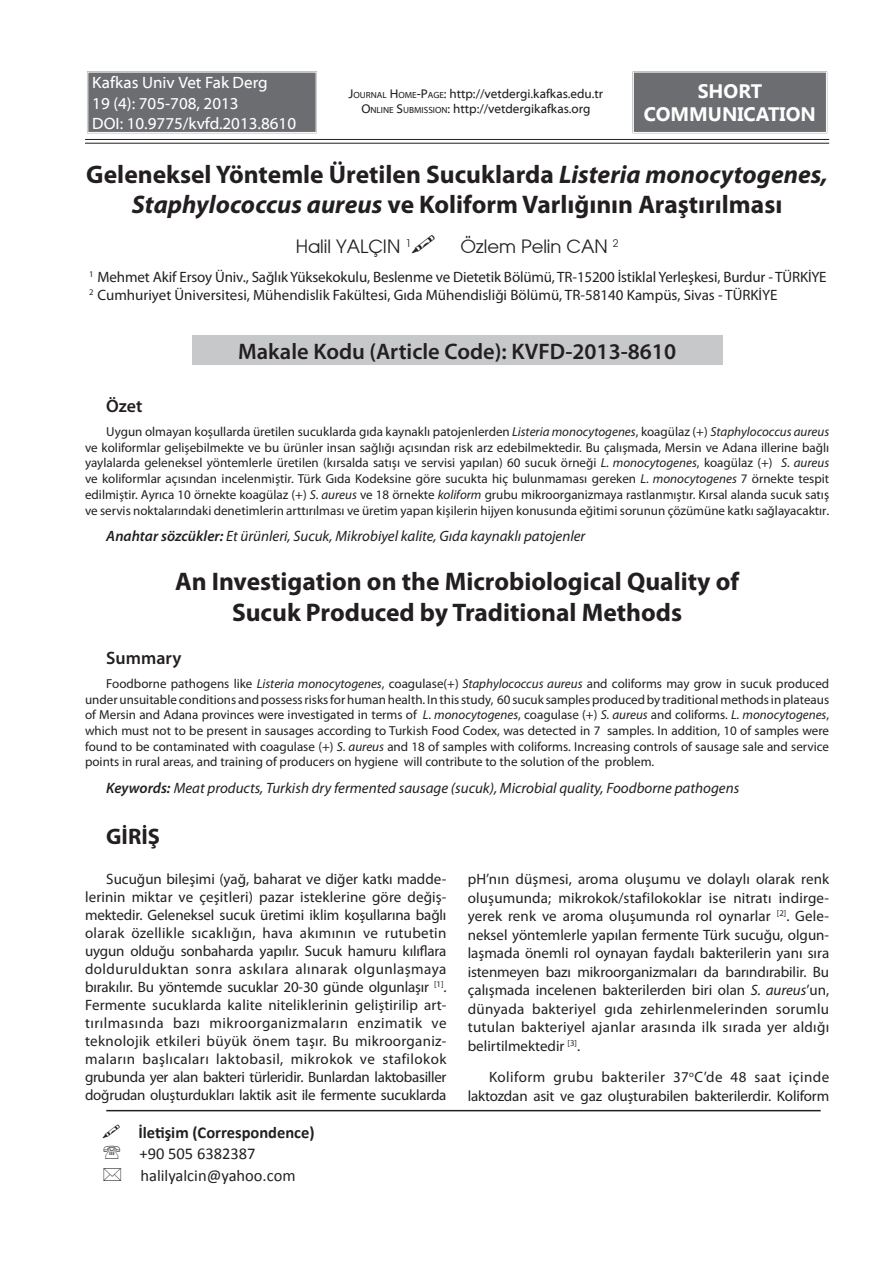
<style>
.page{position:relative;width:893px;height:1263px;background:#fff}
.page>*{position:absolute;margin:0;border:0;box-sizing:border-box;transform-origin:0 0}
.ORIJINAL_BASLIK{font:700 25.5px/30.6px "Myriad Pro";color:#231f20;text-align:center}
.t1{font:600 22.5px "Myriad Pro";color:#231f20}
.ANA_BASLIK{font:700 22.5px "Myriad Pro";color:#231f20}
.t2{font:700 19.5px "Segoe UI";color:#fff}
.t3{font:18px "TR Avalon Plain";color:#231f20}
.t4{font:600 18px "Myriad Pro";color:#231f20}
.t5{font:16.5px "Myriad Web Pro";color:#fff}
.t6{font:16.5px "Calibri";color:#231f20}
.t7{font:700 16.5px "Calibri";color:#231f20}
.METIN{font:15px/18px "Myriad Pro";letter-spacing:-.01em;color:#231f20;text-align:justify}
.t8{font:italic 15px "Myriad Pro";color:#231f20}
.SUMMARY_PARAGRAF{font:13.05px/15.8px "Myriad Pro";color:#231f20;text-align:justify}
.t9{font:12.75px "Myriad Web Pro";color:#231f20}
.t10{font:8.7px "Myriad Pro";color:#231f20}
.s1{font-style:inherit}
.s2{font-size:8.85px}
.s3{font-style:italic}
.s4{font-size:13.5px}
.s5{font-weight:600}
</style>
<div class="page">
<div style="left:192px;top:335px;width:530px;height:30px;background:#c7c8ca"></div>
<hr style="left:106px;top:1110px;width:715px;height:1px;background:#231f20">
<div style="left:635px;top:74px;width:190px;height:57px;background:#6c6d70"></div>
<div style="left:632px;top:70px;width:196px;height:64px;border:1px solid #fff"></div>
<div style="left:633px;top:72px;width:194px;height:61px;border:1px solid #fff"></div>
<hr style="left:85px;top:139px;width:744px;height:1px;background:#231f20">
<hr style="left:85px;top:143px;width:744px;height:1px;background:#231f20">
<div style="left:90px;top:74px;width:224px;height:57px;background:#6c6d70"></div>
<div style="left:86px;top:70px;width:232px;height:64px;border:1px solid #fff"></div>
<div style="left:88px;top:72px;width:228px;height:61px;border:1px solid #fff"></div>
<p class="t5" style="left:92px;top:73px;width:177px">Kafkas Univ Vet Fak Derg</p>
<p class="t5" style="left:92px;top:95px;width:148px">19 (4): 705-708, 2013</p>
<p class="t5" style="left:92px;top:115px;width:205px">DOI: 10.9775/kvfd.2013.8610</p>
<p class="t9" style="left:349px;top:87px;width:256px"><span class="s1">J</span><span class="s2">OURNAL</span> <span class="s1">H</span><span class="s2">OME</span><span class="s1">-P</span><span class="s2">AGE</span><span class="s1">:</span> http://vetdergi.kafkas.edu.tr</p>
<p class="t9" style="left:361px;top:102px;width:231px"><span class="s1">O</span><span class="s2">NLINE</span> <span class="s1">S</span><span class="s2">UBMISSION</span><span class="s1">:</span> http://vetdergikafkas.org</p>
<p class="t2" style="left:698px;top:77px;width:66px">SHORT</p>
<p class="t2" style="left:644px;top:100px;width:174px">COMMUNICATION</p>
<p class="ORIJINAL_BASLIK" style="left:86px;top:158px;width:743px">Geleneksel Yöntemle Üretilen Sucuklarda <span class="s3">Listeria monocytogenes,<br>Staphylococcus aureus</span> ve Koliform Varlığının Araştırılması</p>
<p class="t3" style="left:296px;top:235px;width:117px">Halil YALÇIN <sup>1</sup></p>
<p class="t3" style="left:461px;top:235px;width:159px">Özlem Pelin CAN <sup>2</sup></p>
<p class="t10" style="left:89px;top:269px;width:6px">1</p>
<p class="t10" style="left:89px;top:287px;width:6px">2</p>
<p class="METIN" style="left:98px;top:268px;width:730px">Mehmet Akif Ersoy Üniv., Sağlık Yüksekokulu, Beslenme ve Dietetik Bölümü, TR-15200 İstiklal Yerleşkesi, Burdur - TÜRKİYE</p>
<p class="METIN" style="left:98px;top:286px;width:681px">Cumhuriyet Üniversitesi, Mühendislik Fakültesi, Gıda Mühendisliği Bölümü, TR-58140 Kampüs, Sivas - TÜRKİYE</p>
<p class="t1" style="left:238px;top:337px;width:439px">Makale Kodu (Article Code): KVFD-2013-8610</p>
<p class="t4" style="left:106px;top:394px;width:38px">Özet</p>
<p class="SUMMARY_PARAGRAF" style="left:85px;top:424px;width:746px;text-indent:21px">Uygun olmayan koşullarda üretilen sucuklarda gıda kaynaklı patojenlerden <span class="s3">Listeria monocytogenes</span>, koagülaz (+) <span class="s3">Staphylococcus aureus </span>ve koliformlar gelişebilmekte ve bu ürünler insan sağlığı açısından risk arz edebilmektedir. Bu çalışmada, Mersin ve Adana illerine bağlı yaylalarda geleneksel yöntemlerle üretilen (kırsalda satışı ve servisi yapılan) 60 sucuk örneği <span class="s3">L. monocytogenes</span>, koagülaz (+) <span class="s3">S. aureus </span>ve koliformlar açısından incelenmiştir. Türk Gıda Kodeksine göre sucukta hiç bulunmaması gereken <span class="s3">L. monocytogenes</span> 7 örnekte tespit edilmiştir. Ayrıca 10 örnekte koagülaz (+) <span class="s3">S. aureus</span> ve 18 örnekte <span class="s3">koliform</span> grubu mikroorganizmaya rastlanmıştır. Kırsal alanda sucuk satış ve servis noktalarındaki denetimlerin arttırılması ve üretim yapan kişilerin hijyen konusunda eğitimi sorunun çözümüne katkı sağlayacaktır<span class="s4">.</span></p>
<p class="t8" style="left:106px;top:527px;width:481px"><span class="s5">Anahtar sözcükler:</span> Et ürünleri, Sucuk, Mikrobiyel kalite, Gıda kaynaklı patojenler</p>
<p class="ORIJINAL_BASLIK" style="left:175px;top:565px;width:565px">An Investigation on the Microbiological Quality of</p>
<p class="ORIJINAL_BASLIK" style="left:232px;top:596px;width:452px">Sucuk Produced by Traditional Methods</p>
<p class="t4" style="left:106px;top:646px;width:77px">Summary</p>
<p class="SUMMARY_PARAGRAF" style="left:85px;top:676px;width:746px;text-indent:21px">Foodborne pathogens like <span class="s3">Listeria monocytogenes</span>, coagulase(+) <span class="s3">Staphylococcus aureus</span> and coliforms may grow in sucuk produced under unsuitable conditions and possess risks for human health. In this study, 60 sucuk samples produced by traditional methods in plateaus of Mersin and Adana provinces were investigated in terms of <span class="s3">L. monocytogenes</span>, coagulase (+) <span class="s3">S. aureus</span> and coliforms. <span class="s3">L. monocytogenes</span>, which must not to be present in sausages according to Turkish Food Codex, was detected in 7 samples. In addition, 10 of samples were found to be contaminated with coagulase (+) <span class="s3">S. aureus</span> and 18 of samples with coliforms. Increasing controls of sausage sale and service points in rural areas, and training of producers on hygiene will contribute to the solution of the problem.</p>
<p class="t8" style="left:106px;top:778px;width:634px"><span class="s5">Keywords:</span> Meat products, Turkish dry fermented sausage (sucuk), Microbial quality, Foodborne pathogens</p>
<p class="ANA_BASLIK" style="left:106px;top:821px;width:55px">GİRİŞ</p>
<p class="METIN" style="left:85px;top:870px;width:363px;text-indent:21px">Sucuğun bileşimi (yağ, baharat ve diğer katkı madde&shy;lerinin miktar ve çeşitleri) pazar isteklerine göre değiş&shy;mektedir. Geleneksel sucuk üretimi iklim koşullarına bağlı olarak özellikle sıcaklığın, hava akımının ve rutubetin uygun olduğu sonbaharda yapılır. Sucuk hamuru kılıflara doldurulduktan sonra askılara alınarak olgunlaşmaya bırakılır. Bu yöntemde sucuklar 20-30 günde olgunlaşır <sup>[1]</sup>.<br>Fermente sucuklarda kalite niteliklerinin geliştirilip art&shy;tırılmasında bazı mikroorganizmaların enzimatik ve teknolojik etkileri büyük önem taşır. Bu mikroorganiz&shy;maların başlıcaları laktobasil, mikrokok ve stafilokok grubunda yer alan bakteri türleridir. Bunlardan laktobasiller doğrudan oluşturdukları laktik asit ile fermente sucuklarda</p>
<p class="METIN" style="left:468px;top:869px;width:363px;line-height:18.6px">pH’nın düşmesi, aroma oluşumu ve dolaylı olarak renk oluşumunda; mikrokok/stafilokoklar ise nitratı indirge&shy;yerek renk ve aroma oluşumunda rol oynarlar <sup>[2]</sup>. Gele&shy;neksel yöntemlerle yapılan fermente Türk sucuğu, olgun&shy;laşmada önemli rol oynayan faydalı bakterilerin yanı sıra istenmeyen bazı mikroorganizmaları da barındırabilir. Bu çalışmada incelenen bakterilerden biri olan <span class="s3">S. aureus</span>’un, dünyada bakteriyel gıda zehirlenmelerinden sorumlu tutulan bakteriyel ajanlar arasında ilk sırada yer aldığı belirtilmektedir <sup>[3]</sup>.</p>
<p class="METIN" style="left:468px;top:1067px;width:363px;line-height:18.5px;text-align:right">Koliform grubu bakteriler 37<sup>o</sup>C’de 48 saat içinde laktozdan asit ve gaz oluşturabilen bakterilerdir. Koliform</p>
<p class="t7" style="left:138px;top:1122px;width:178px">İletişim (Correspondence)</p>
<p class="t6" style="left:140px;top:1144px;width:118px">+90 505 6382387</p>
<p class="t6" style="left:140px;top:1165px;width:157px">halilyalcin@yahoo.com</p>
</div>
